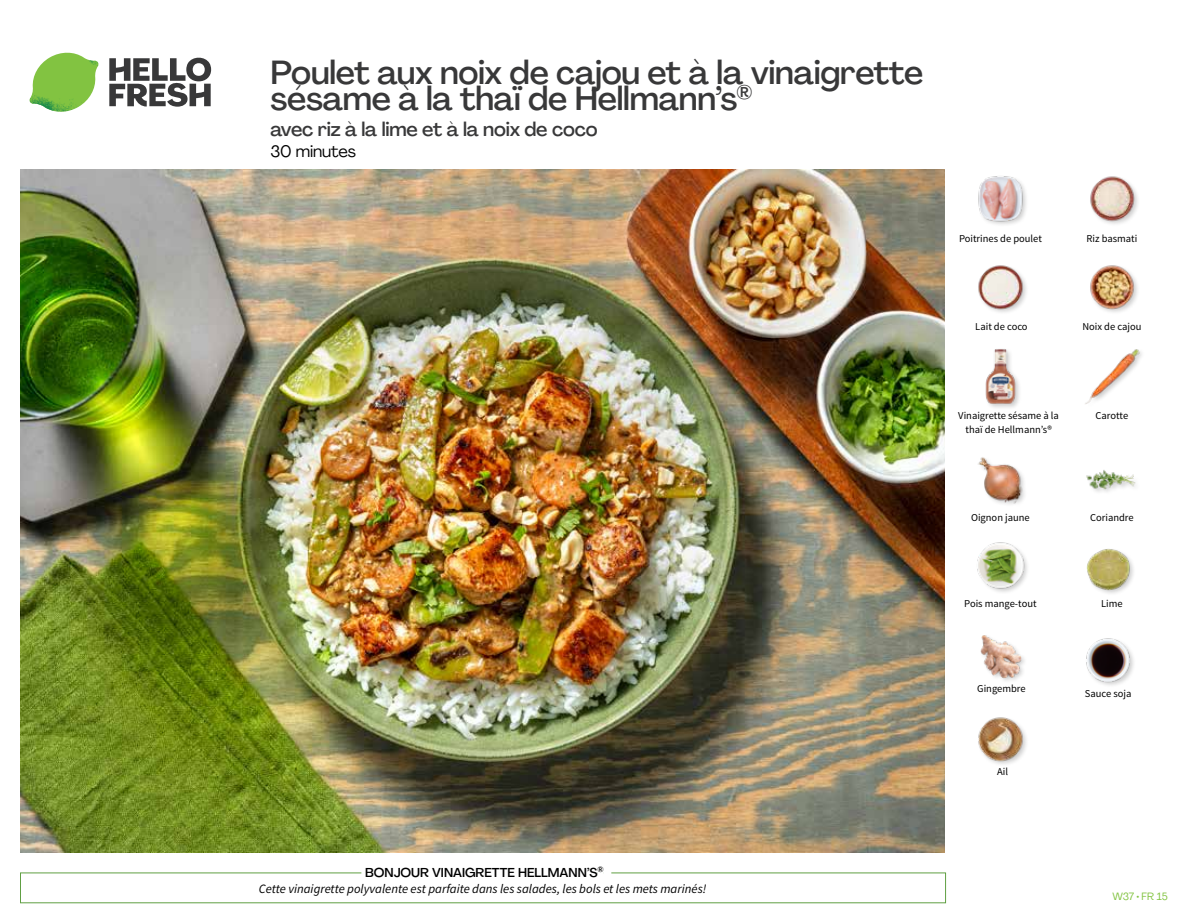
<style>
.page{position:relative;width:1188px;height:918px;background:#fff}
.page>*{position:absolute;margin:0;border:0;box-sizing:border-box;transform-origin:0 0}
.t1{font:500 33px/25.8px "Agrandir";letter-spacing:-.01em;color:#383839}
.t2{font:500 19.5px "Agrandir";letter-spacing:-.01em;color:#383839}
.t3{font:16.5px "Agrandir";letter-spacing:-.01em;color:#000}
.t4{font:italic 12.75px "Source Sans Pro";color:#000}
.t5{font:500 12.75px "Agrandir";color:#000}
.t6{font:10.5px "Source Sans Pro";color:#000}
.t7{font:10.5px "Agrandir";color:#82c341}
</style>
<div class="page">
<svg style="left:109px;top:57px;width:102px;height:50px"></svg>
<svg style="left:34px;top:53px;width:62px;height:40px"></svg>
<img style="left:67px;top:53px;width:32px;height:26px">
<img style="left:33px;top:75px;width:59px;height:11px">
<img style="left:29px;top:79px;width:61px;height:33px">
<img style="left:65px;top:86px;width:27px;height:25px">
<div style="left:20px;top:873px;width:926px;height:30px;border:1px solid #609f43"></div>
<div style="left:361px;top:865px;width:237px;height:15px;background:#fff"></div>
<div style="left:598px;top:860px;width:6px;height:15px;background:#fff"></div>
<div style="left:604px;top:865px;width:7px;height:15px;background:#fff"></div>
<img style="left:21px;top:170px;width:924px;height:682px">
<div style="left:979px;top:634px;width:48px;height:50px;background:#000;opacity:.2"></div>
<img style="left:980px;top:634px;width:41px;height:44px">
<img style="left:1086px;top:549px;width:46px;height:44px">
<img style="left:977px;top:542px;width:50px;height:50px">
<img style="left:1086px;top:470px;width:50px;height:21px">
<img style="left:978px;top:457px;width:47px;height:47px">
<img style="left:1085px;top:349px;width:56px;height:55px">
<div style="left:985px;top:348px;width:37px;height:62px;background:#000;opacity:.2"></div>
<img style="left:985px;top:348px;width:37px;height:57px">
<img style="left:1090px;top:265px;width:48px;height:47px">
<img style="left:978px;top:265px;width:49px;height:48px">
<img style="left:1090px;top:176px;width:48px;height:48px">
<img style="left:978px;top:176px;width:48px;height:49px">
<img style="left:1086px;top:638px;width:48px;height:48px">
<img style="left:978px;top:717px;width:49px;height:48px">
<h1 class="t1" style="left:271px;top:59px;width:654px">Poulet aux noix de cajou et à la vinaigrette sésame à la thaï de Hellmann’s<sup>®</sup></h1>
<h2 class="t2" style="left:271px;top:117px;width:329px">avec riz à la lime et à la noix de coco</h2>
<h3 class="t3" style="left:271px;top:141px;width:87px">30 minutes</h3>
<p class="t6" style="left:959px;top:232px;width:84px">Poitrines de poulet</p>
<p class="t6" style="left:1086px;top:232px;width:52px">Riz basmati</p>
<p class="t6" style="left:975px;top:320px;width:54px">Lait de coco</p>
<p class="t6" style="left:1082px;top:320px;width:60px">Noix de cajou</p>
<p class="t6" style="left:958px;top:409px;width:102px">Vinaigrette sésame à la</p>
<p class="t6" style="left:1096px;top:409px;width:34px">Carotte</p>
<p class="t6" style="left:966px;top:423px;width:88px">thaï de Hellmann’s®</p>
<p class="t6" style="left:971px;top:511px;width:60px">Oignon jaune</p>
<p class="t6" style="left:1090px;top:511px;width:45px">Coriandre</p>
<p class="t6" style="left:964px;top:597px;width:74px">Pois mange-tout</p>
<p class="t6" style="left:1101px;top:597px;width:23px">Lime</p>
<p class="t6" style="left:977px;top:682px;width:50px">Gingembre</p>
<p class="t6" style="left:997px;top:765px;width:12px">Ail</p>
<p class="t6" style="left:1085px;top:687px;width:48px">Sauce soja</p>
<p class="t5" style="left:365px;top:864px;width:240px">BONJOUR VINAIGRETTE HELLMANN’S<sup>®</sup></p>
<p class="t4" style="left:259px;top:881px;width:449px">Cette vinaigrette polyvalente est parfaite dans les salades, les bols et les mets marinés!</p>
<p class="t7" style="left:1112px;top:890px;width:57px">W37 • FR 15</p>
</div>
